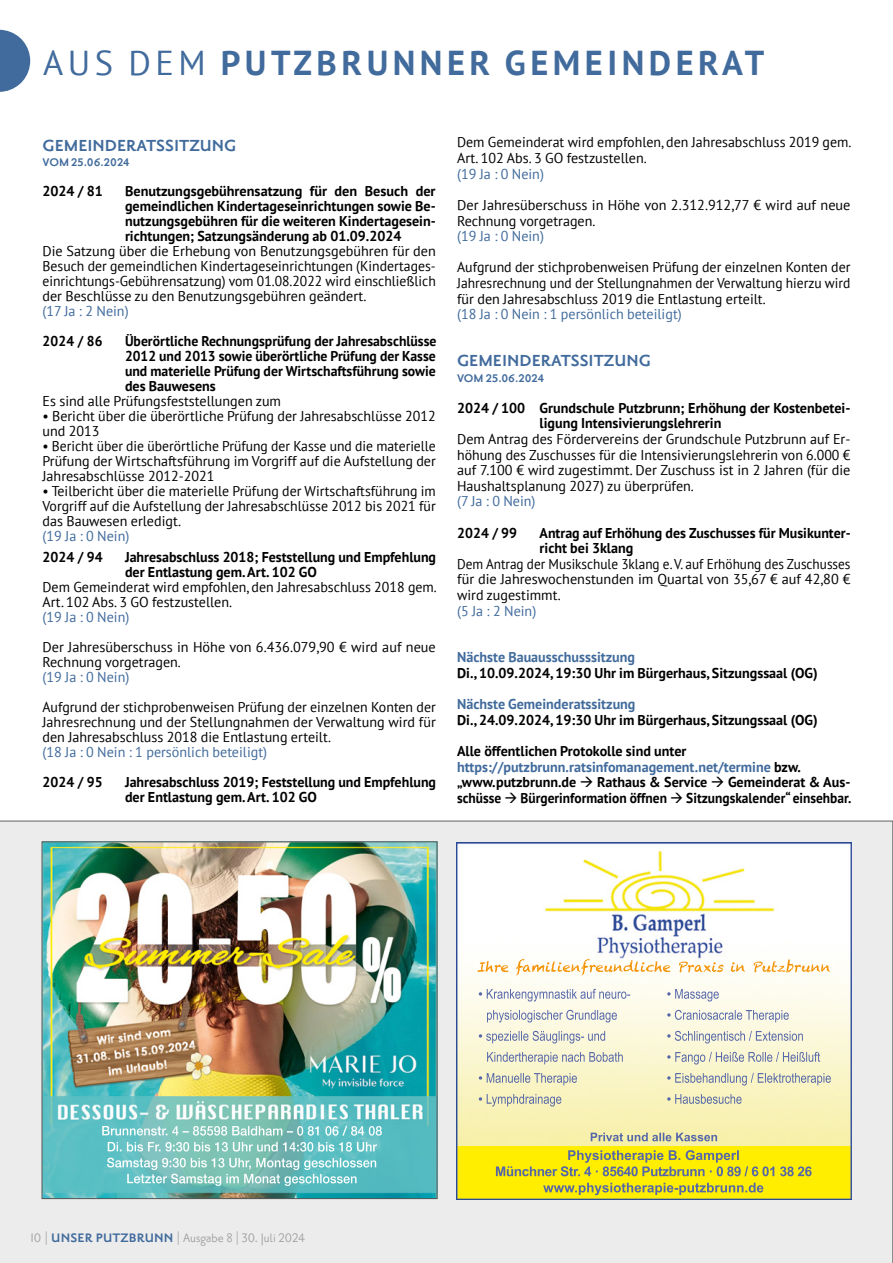
<style>
.page{position:relative;width:893px;height:1263px;background:#fff}
.page>*{position:absolute;margin:0;border:0;box-sizing:border-box;transform-origin:0 0}
.t1{font:700 34.5px "PT Sans";letter-spacing:.13em;color:#416b9c}
.t2{font:700 19.5px "Priori Sans OT";color:#416b9c}
.t3{font:15px "Priori Sans OT";color:#9c9d9d}
.t4{font:14.25px/15px "PT Sans";color:#000;text-align:justify}
.t5{font:700 14.25px/15px "PT Sans";color:#000}
.t6{font:14.25px "PT Sans";color:#416b9c}
.t7{font:700 14.25px/15px "PT Sans";color:#000;text-align:justify;scale:.96 1}
.t8{font:14.25px/15px "PT Sans";color:#000;text-align:justify;scale:.96 1}
.t9{font:14.25px/15.6px "PT Sans";color:#000;text-align:justify;scale:.93 1}
.t10{font:700 14.25px "PT Sans";color:#416b9c}
.t11{font:700 13.5px "Priori Sans OT";color:#416b9c}
.s1{font-weight:400}
.s2{color:#416b9c}
.s3{font-weight:700;color:#416b9c}
</style>
<div class="page">
<svg style="left:0;top:30px;width:30px;height:62px"></svg>
<div style="left:0;top:821px;width:893px;height:442px;background:#ececed"></div>
<img style="left:44px;top:844px;width:391px;height:353px">
<div style="left:42px;top:842px;width:395px;height:357px;border:1px solid #565656"></div>
<img style="left:456px;top:842px;width:395px;height:304px">
<img style="left:456px;top:1146px;width:395px;height:53px">
<svg style="left:485px;top:961px;width:6px;height:11px"></svg>
<svg style="left:581px;top:959px;width:8px;height:11px"></svg>
<img style="left:786px;top:959px;width:7px;height:14px">
<h1 class="t1" style="left:43px;top:40px;width:723px"><span class="s1">AUS DEM</span> PUTZBRUNNER GEMEINDERAT</h1>
<h2 class="t2" style="left:43px;top:135px;width:195px">GEMEINDERATSSITZUNG</h2>
<p class="t11" style="left:43px;top:155px;width:88px">VOM 25.06.2024</p>
<p class="t5" style="left:43px;top:183px;width:62px">2024 / 81</p>
<p class="t5" style="left:125px;top:183px;width:312px;text-align:justify">Benutzungsgebührensatzung für den Besuch der gemeindlichen Kindertageseinrichtungen sowie Be&shy;nutzungsgebühren für die weiteren Kindertagesein&shy;richtungen; Satzungsänderung ab 01.09.2024</p>
<p class="t4" style="left:43px;top:243px;width:395px">Die Satzung über die Erhebung von Benutzungsgebühren für den Besuch der gemeindlichen Kindertageseinrichtungen (Kindertages&shy;einrichtungs-Gebührensatzung) vom 01.08.2022 wird einschließlich der Beschlüsse zu den Benutzungsgebühren geändert.</p>
<p class="t6" style="left:43px;top:302px;width:88px">(17 Ja : 2 Nein)</p>
<p class="t7" style="left:43px;top:333px;width:64px">2024 / 86</p>
<p class="t7" style="left:125px;top:333px;width:326px">Überörtliche Rechnungsprüfung der Jahresabschlüsse 2012 und 2013 sowie überörtliche Prüfung der Kasse und materielle Prüfung der Wirtschaftsführung sowie des Bauwesens</p>
<p class="t4" style="left:43px;top:393px;width:240px">Es sind alle Prüfungsfeststellungen zum</p>
<p class="t4" style="left:43px;top:408px;width:395px">• Bericht über die überörtliche Prüfung der Jahresabschlüsse 2012 und 2013</p>
<p class="t8" style="left:43px;top:438px;width:411px">• Bericht über die überörtliche Prüfung der Kasse und die materielle Prüfung der Wirtschaftsführung im Vorgriff auf die Aufstellung der Jahresabschlüsse 2012-2021</p>
<p class="t4" style="left:43px;top:483px;width:395px">• Teilbericht über die materielle Prüfung der Wirtschaftsführung im Vorgriff auf die Aufstellung der Jahresabschlüsse 2012 bis 2021 für das Bauwesen erledigt.</p>
<p class="t6" style="left:43px;top:527px;width:88px">(19 Ja : 0 Nein)</p>
<p class="t5" style="left:43px;top:549px;width:62px">2024 / 94</p>
<p class="t5" style="left:125px;top:549px;width:313px">Jahresabschluss 2018; Feststellung und Empfehlung der Entlastung gem. Art. 102 GO</p>
<p class="t4" style="left:43px;top:579px;width:396px">Dem Gemeinderat wird empfohlen, den Jahresabschluss 2018 gem.<br>Art. 102 Abs. 3 GO festzustellen.</p>
<p class="t6" style="left:43px;top:608px;width:88px">(19 Ja : 0 Nein)</p>
<p class="t4" style="left:43px;top:639px;width:395px">Der Jahresüberschuss in Höhe von 6.436.079,90 € wird auf neue<br>Rechnung vorgetragen.</p>
<p class="t6" style="left:43px;top:668px;width:88px">(19 Ja : 0 Nein)</p>
<p class="t4" style="left:43px;top:699px;width:395px">Aufgrund der stichprobenweisen Prüfung der einzelnen Konten der Jahresrechnung und der Stellungnahmen der Verwaltung wird für den Jahresabschluss 2018 die Entlastung erteilt.</p>
<p class="t6" style="left:43px;top:743px;width:226px">(18 Ja : 0 Nein : 1 persönlich beteiligt)</p>
<p class="t5" style="left:43px;top:774px;width:62px">2024 / 95</p>
<p class="t5" style="left:125px;top:774px;width:313px">Jahresabschluss 2019; Feststellung und Empfehlung der Entlastung gem. Art. 102 GO</p>
<p class="t4" style="left:457px;top:134px;width:396px;line-height:15.6px">Dem Gemeinderat wird empfohlen, den Jahresabschluss 2019 gem.<br>Art. 102 Abs. 3 GO festzustellen.</p>
<p class="t6" style="left:457px;top:165px;width:88px">(19 Ja : 0 Nein)</p>
<p class="t4" style="left:457px;top:197px;width:395px;line-height:15.6px">Der Jahresüberschuss in Höhe von 2.312.912,77 € wird auf neue<br>Rechnung vorgetragen.</p>
<p class="t6" style="left:457px;top:227px;width:88px">(19 Ja : 0 Nein)</p>
<p class="t4" style="left:457px;top:259px;width:395px;line-height:15.6px">Aufgrund der stichprobenweisen Prüfung der einzelnen Konten der Jahresrechnung und der Stellungnahmen der Verwaltung hierzu wird für den Jahresabschluss 2019 die Entlastung erteilt.</p>
<p class="t6" style="left:457px;top:305px;width:226px">(18 Ja : 0 Nein : 1 persönlich beteiligt)</p>
<h2 class="t2" style="left:457px;top:350px;width:195px">GEMEINDERATSSITZUNG</h2>
<p class="t11" style="left:457px;top:371px;width:88px">VOM 25.06.2024</p>
<p class="t5" style="left:540px;top:400px;width:312px;line-height:15.6px;text-indent:-82px">2024 / 100 Grundschule Putzbrunn; Erhöhung der Kostenbetei&shy;ligung Intensivierungslehrerin</p>
<p class="t4" style="left:457px;top:431px;width:395px;line-height:15.6px">Dem Antrag des Fördervereins der Grundschule Putzbrunn auf Er&shy;höhung des Zuschusses für die Intensivierungslehrerin von 6.000 € auf 7.100 € wird zugestimmt. Der Zuschuss ist in 2 Jahren (für die Haushaltsplanung 2027) zu überprüfen.</p>
<p class="t6" style="left:457px;top:492px;width:80px">(7 Ja : 0 Nein)</p>
<p class="t5" style="left:457px;top:525px;width:62px">2024 / 99</p>
<p class="t5" style="left:540px;top:524px;width:313px;line-height:15.6px">Antrag auf Erhöhung des Zuschusses für Musikunter&shy;richt bei 3klang</p>
<p class="t9" style="left:457px;top:556px;width:424px">Dem Antrag der Musikschule 3klang e. V. auf Erhöhung des Zuschusses für die Jahreswochenstunden im Quartal von 35,67 € auf 42,80 € wird zugestimmt.</p>
<p class="t6" style="left:457px;top:601px;width:81px">(5 Ja : 2 Nein)</p>
<p class="t10" style="left:457px;top:648px;width:179px">Nächste Bauausschusssitzung</p>
<p class="t5" style="left:457px;top:665px;width:362px">Di., 10.09.2024, 19:30 Uhr im Bürgerhaus, Sitzungssaal (OG)</p>
<p class="t10" style="left:457px;top:695px;width:180px">Nächste Gemeinderatssitzung</p>
<p class="t5" style="left:457px;top:704px;width:362px;line-height:31.2px">Di., 24.09.2024, 19:30 Uhr im Bürgerhaus, Sitzungssaal (OG)<br>Alle öffentlichen Protokolle sind unter</p>
<p class="t5" style="left:457px;top:758px;width:396px;line-height:15.6px"><span class="s2">https://putzbrunn.ratsinfomanagement.net/termine</span> bzw. „www.putzbrunn.de → Rathaus &amp; Service → Gemeinderat &amp; Aus&shy;schüsse → Bürgerinformation öffnen → Sitzungskalender“ einsehbar.</p>
<p class="t3" style="left:30px;top:1230px;width:276px">10 | <span class="s3">UNSER PUTZBRUNN</span> | Ausgabe 8 | 30. Juli 2024</p>
</div>
